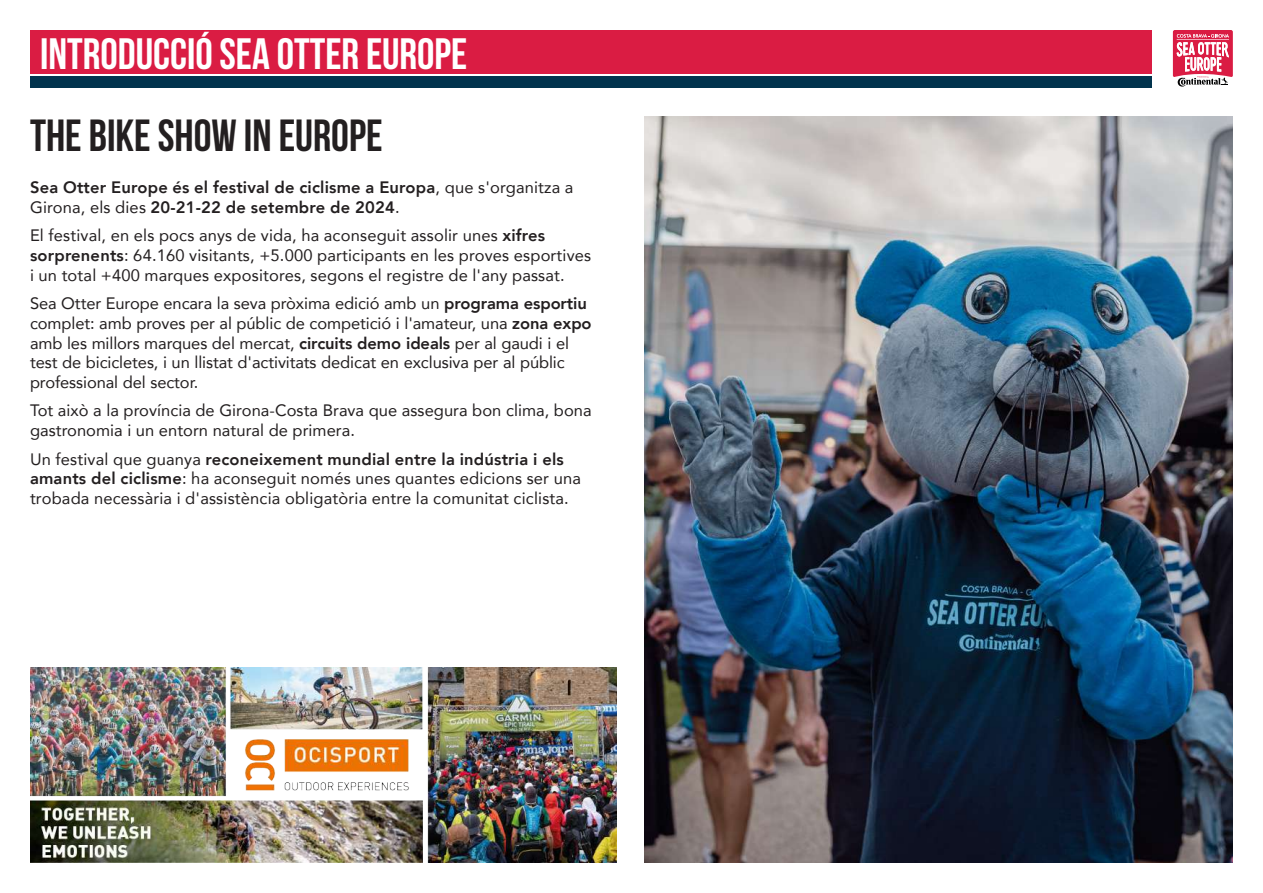
<style>
.page{position:relative;width:1263px;height:893px;background:#fff}
.page>*{position:absolute;margin:0;border:0;box-sizing:border-box;transform-origin:0 0}
.t1{font:45px "Bebas Neue";color:#231f20}
.t2{font:43.95px "Bebas Neue";color:#fff}
.t3{font:16.5px/19.8px "Avenir";letter-spacing:.005em;color:#231f20}
.t4{font:800 16.5px/19.8px "Avenir";letter-spacing:.01em;color:#231f20}
.s1{font-weight:400}
.s2{font-weight:800}
</style>
<div class="page">
<div style="left:30px;top:77px;width:1122px;height:11px;background:#01334d"></div>
<svg style="left:1173px;top:30px;width:60px;height:57px"></svg>
<div style="left:30px;top:30px;width:1122px;height:44px;background:#da1c43"></div>
<img style="left:644px;top:116px;width:589px;height:747px">
<img style="left:30px;top:667px;width:586px;height:196px">
<h2 class="t2" style="left:40px;top:29px;width:429px">INTRODUCCIÓ SEA OTTER EUROPE</h2>
<h1 class="t1" style="left:30px;top:111px;width:354px">THE BIKE SHOW IN EUROPE</h1>
<p class="t4" style="left:30px;top:177px;width:545px">Sea Otter Europe és el festival de ciclisme a Europa<span class="s1">, que s'organitza a<br>Girona, els dies</span> 20-21-22 de setembre de 2024<span class="s1">.</span></p>
<p class="t3" style="left:30px;top:225px;width:563px">El festival, en els pocs anys de vida, ha aconseguit assolir unes <span class="s2">xifres sorprenents</span>: 64.160 visitants, +5.000 participants en les proves esportives i un total +400 marques expositores, segons el registre de l'any passat.</p>
<p class="t3" style="left:30px;top:293px;width:563px">Sea Otter Europe encara la seva pròxima edició amb un <span class="s2">programa esportiu </span>complet: amb proves per al públic de competició i l'amateur, una <span class="s2">zona expo </span>amb les millors marques del mercat, <span class="s2">circuits demo ideals</span> per al gaudi i el test de bicicletes, i un llistat d'activitats dedicat en exclusiva per al públic professional del sector.</p>
<p class="t3" style="left:30px;top:400px;width:563px">Tot això a la província de Girona-Costa Brava que assegura bon clima, bona gastronomia i un entorn natural de primera.</p>
<p class="t3" style="left:30px;top:448px;width:552px">Un festival que guanya <span class="s2">reconeixement mundial entre la indústria i els amants del ciclisme</span>: ha aconseguit només unes quantes edicions ser una trobada necessària i d'assistència obligatòria entre la comunitat ciclista.</p>
</div>
